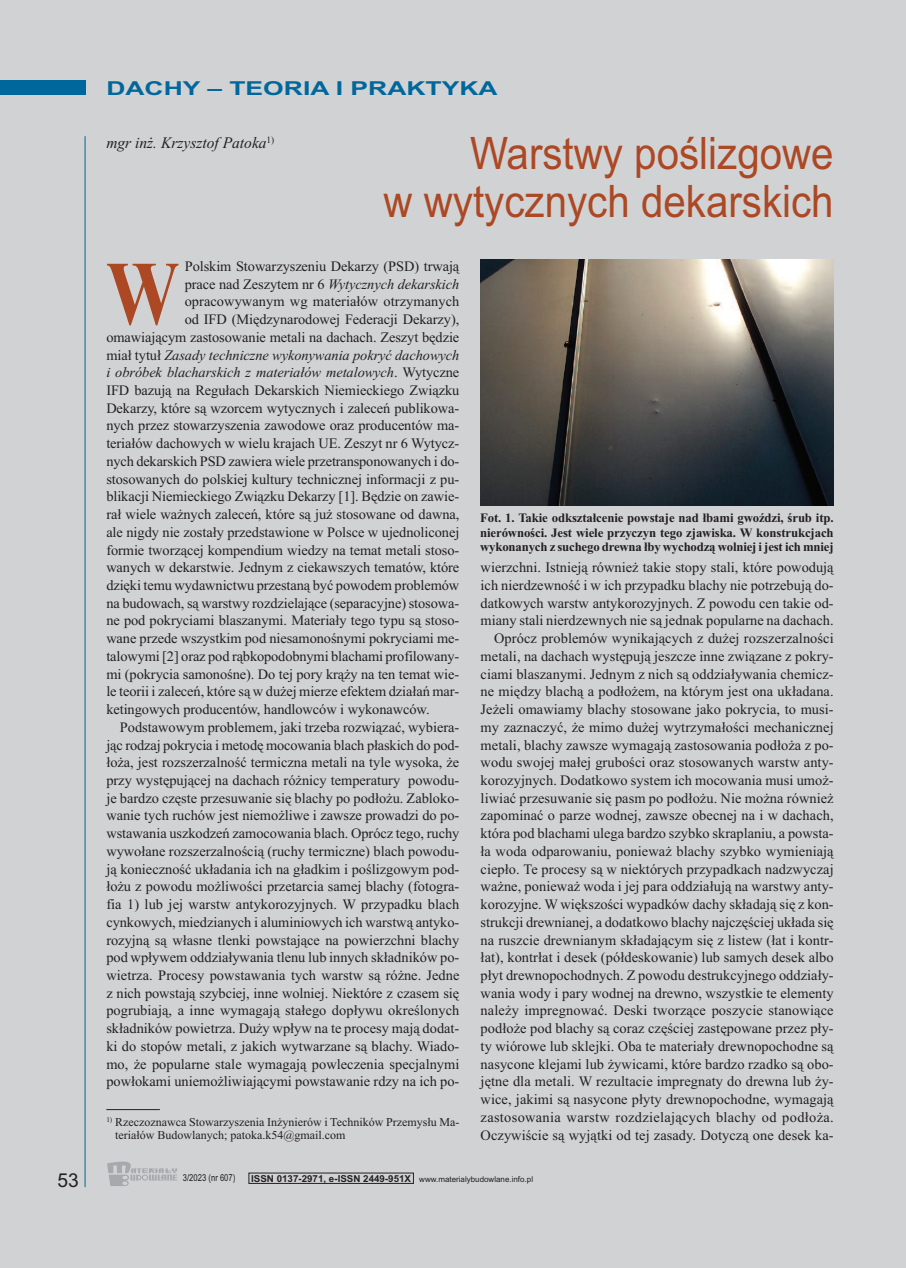
<style>
.page{position:relative;width:906px;height:1268px;background:#fff}
.page>*{position:absolute;margin:0;border:0;box-sizing:border-box;transform-origin:0 0}
.t1{font:700 91.05px "Times New Roman";color:#ac4824;scale:.8 1}
.t2{font:44.7px/47.7px "Arial";color:#ac4824;text-align:right;scale:.9 1}
.t3{font:700 19.2px "Arial";color:#00679d;scale:1.38 1}
.t4{font:19.2px "Arial";color:#231f20}
.t5{font:italic 16.05px "Times New Roman";color:#231f20}
.t6{font:14.4px/17.7px "Times New Roman";color:#231f20;text-align:right}
.t7{font:italic 14.4px "Times New Roman";letter-spacing:-.005em;color:#231f20}
.t8{font:700 12.75px/14.4px "Times New Roman";letter-spacing:-.015em;color:#231f20;text-align:justify}
.t9{font:12px/12.8px "Times New Roman";color:#231f20}
.t10{font:9.6px "Arial";color:#231f20;scale:.8 1}
.t11{font:7.95px "Arial";color:#231f20}
.s1{font-style:normal}
.s2{font-weight:700;font-size:9.6px}
</style>
<div class="page">
<div style="left:0;top:0;width:906px;height:1267px;background:#d1d2d4"></div>
<div style="left:0;top:81px;width:85px;height:14px;background:#00679d"></div>
<hr style="left:85px;top:136px;width:1px;height:1050px;background:#00679d">
<svg style="left:107px;top:1161px;width:70px;height:24px"></svg>
<hr style="left:106px;top:1108px;width:54px;height:1px;background:#231f20">
<img style="left:480px;top:259px;width:353px;height:247px">
<h3 class="t4" style="left:57px;top:1168px;width:23px">53</h3>
<h3 class="t3" style="left:106px;top:77px;width:285px">DACHY – TEORIA I PRAKTYKA</h3>
<p class="t5" style="left:106px;top:133px;width:170px">mgr inż. Krzysztof Patoka<sup>1)</sup></p>
<h2 class="t2" style="left:383px;top:129px;width:502px">Warstwy poślizgowe<br>w wytycznych dekarskich</h2>
<h1 class="t1" style="left:106px;top:239px;width:92px">W</h1>
<p class="t6" style="left:185px;top:257px;width:276px">Polskim Stowarzyszeniu Dekarzy (PSD) trwają</p>
<p class="t7" style="left:185px;top:275px;width:276px"><span class="s1">prace nad Zeszytem nr 6</span> Wytycznych dekarskich</p>
<p class="t6" style="left:185px;top:292px;width:276px">opracowywanym wg materiałów otrzymanych</p>
<p class="t6" style="left:185px;top:310px;width:276px">od IFD (Międzynarodowej Federacji Dekarzy),</p>
<p class="t6" style="left:106px;top:328px;width:354px">omawiającym zastosowanie metali na dachach. Zeszyt będzie</p>
<p class="t7" style="left:106px;top:346px;width:354px"><span class="s1">miał tytuł</span> Zasady techniczne wykonywania pokryć dachowych</p>
<p class="t7" style="left:106px;top:364px;width:354px">i obróbek blacharskich z materiałów metalowych<span class="s1">. Wytyczne</span></p>
<p class="t6" style="left:106px;top:381px;width:354px">IFD bazują na Regułach Dekarskich Niemieckiego Związku</p>
<p class="t6" style="left:106px;top:399px;width:354px">Dekarzy, które są wzorcem wytycznych i zaleceń publikowa-</p>
<p class="t6" style="left:106px;top:416px;width:354px">nych przez stowarzyszenia zawodowe oraz producentów ma-</p>
<p class="t6" style="left:106px;top:434px;width:354px">teriałów dachowych w wielu krajach UE. Zeszyt nr 6 Wytycz-</p>
<p class="t6" style="left:106px;top:452px;width:354px">nych dekarskich PSD zawiera wiele przetransponowanych i do-</p>
<p class="t6" style="left:106px;top:469px;width:354px">stosowanych do polskiej kultury technicznej informacji z pu-</p>
<p class="t6" style="left:106px;top:487px;width:354px">blikacji Niemieckiego Związku Dekarzy [1]. Będzie on zawie-</p>
<p class="t6" style="left:106px;top:505px;width:354px">rał wiele ważnych zaleceń, które są już stosowane od dawna,</p>
<p class="t6" style="left:106px;top:523px;width:354px">ale nigdy nie zostały przedstawione w Polsce w ujednoliconej</p>
<p class="t6" style="left:106px;top:540px;width:354px">formie tworzącej kompendium wiedzy na temat metali stoso-</p>
<p class="t6" style="left:106px;top:558px;width:354px">wanych w dekarstwie. Jednym z ciekawszych tematów, które</p>
<p class="t6" style="left:106px;top:576px;width:354px">dzięki temu wydawnictwu przestaną być powodem problemów</p>
<p class="t6" style="left:106px;top:593px;width:354px">na budowach, są warstwy rozdzielające (separacyjne) stosowa-</p>
<p class="t6" style="left:106px;top:611px;width:354px">ne pod pokryciami blaszanymi. Materiały tego typu są stoso-</p>
<p class="t6" style="left:106px;top:629px;width:354px">wane przede wszystkim pod niesamonośnymi pokryciami me-</p>
<p class="t6" style="left:106px;top:647px;width:354px">talowymi [2] oraz pod rąbkopodobnymi blachami profilowany-</p>
<p class="t6" style="left:106px;top:664px;width:354px">mi (pokrycia samonośne). Do tej pory krąży na ten temat wie-</p>
<p class="t6" style="left:106px;top:682px;width:354px">le teorii i zaleceń, które są w dużej mierze efektem działań mar-</p>
<p class="t6" style="left:106px;top:700px;width:325px">ketingowych producentów, handlowców i wykonawców.</p>
<p class="t6" style="left:120px;top:717px;width:341px">Podstawowym problemem, jaki trzeba rozwiązać, wybiera-</p>
<p class="t6" style="left:106px;top:735px;width:354px">jąc rodzaj pokrycia i metodę mocowania blach płaskich do pod-</p>
<p class="t6" style="left:106px;top:753px;width:354px">łoża, jest rozszerzalność termiczna metali na tyle wysoka, że</p>
<p class="t6" style="left:106px;top:771px;width:354px">przy występującej na dachach różnicy temperatury powodu-</p>
<p class="t6" style="left:106px;top:788px;width:354px">je bardzo częste przesuwanie się blachy po podłożu. Zabloko-</p>
<p class="t6" style="left:106px;top:806px;width:354px">wanie tych ruchów jest niemożliwe i zawsze prowadzi do po-</p>
<p class="t6" style="left:106px;top:824px;width:354px">wstawania uszkodzeń zamocowania blach. Oprócz tego, ruchy</p>
<p class="t6" style="left:106px;top:841px;width:354px">wywołane rozszerzalnością (ruchy termiczne) blach powodu-</p>
<p class="t6" style="left:106px;top:859px;width:354px">ją konieczność układania ich na gładkim i poślizgowym pod-</p>
<p class="t6" style="left:106px;top:877px;width:354px">łożu z powodu możliwości przetarcia samej blachy (fotogra-</p>
<p class="t6" style="left:106px;top:895px;width:354px">fia 1) lub jej warstw antykorozyjnych. W przypadku blach</p>
<p class="t6" style="left:106px;top:912px;width:354px">cynkowych, miedzianych i aluminiowych ich warstwą antyko-</p>
<p class="t6" style="left:106px;top:930px;width:354px">rozyjną są własne tlenki powstające na powierzchni blachy</p>
<p class="t6" style="left:106px;top:948px;width:354px">pod wpływem oddziaływania tlenu lub innych składników po-</p>
<p class="t6" style="left:106px;top:965px;width:354px">wietrza. Procesy powstawania tych warstw są różne. Jedne</p>
<p class="t6" style="left:106px;top:983px;width:354px">z nich powstają szybciej, inne wolniej. Niektóre z czasem się</p>
<p class="t6" style="left:106px;top:1001px;width:354px">pogrubiają, a inne wymagają stałego dopływu określonych</p>
<p class="t6" style="left:106px;top:1019px;width:354px">składników powietrza. Duży wpływ na te procesy mają dodat-</p>
<p class="t6" style="left:106px;top:1036px;width:354px">ki do stopów metali, z jakich wytwarzane są blachy. Wiado-</p>
<p class="t6" style="left:106px;top:1054px;width:354px">mo, że popularne stale wymagają powleczenia specjalnymi</p>
<p class="t6" style="left:106px;top:1072px;width:354px">powłokami uniemożliwiającymi powstawanie rdzy na ich po-</p>
<p class="t9" style="left:115px;top:1114px;width:346px;text-indent:-9px"><sup>1)</sup> Rzeczoznawca Stowarzyszenia Inżynierów i Techników Przemysłu Ma&shy;teriałów Budowlanych; patoka.k54@gmail.com</p>
<p class="t8" style="left:480px;top:510px;width:355px">Fot. 1. Takie odkształcenie powstaje nad łbami gwoździ, śrub itp. nierówności. Jest wiele przyczyn tego zjawiska. W konstrukcjach wykonanych z suchego drewna łby wychodzą wolniej i jest ich mniej</p>
<p class="t6" style="left:480px;top:558px;width:354px">wierzchni. Istnieją również takie stopy stali, które powodują ich nierdzewność i w ich przypadku blachy nie potrzebują do&shy;datkowych warstw antykorozyjnych. Z powodu cen takie od&shy;miany stali nierdzewnych nie są jednak popularne na dachach.<br>Oprócz problemów wynikających z dużej rozszerzalności metali, na dachach występują jeszcze inne związane z pokry&shy;ciami blaszanymi. Jednym z nich są oddziaływania chemicz&shy;ne między blachą a podłożem, na którym jest ona układana.<br>Jeżeli omawiamy blachy stosowane jako pokrycia, to musi&shy;my zaznaczyć, że mimo dużej wytrzymałości mechanicznej metali, blachy zawsze wymagają zastosowania podłoża z po&shy;wodu swojej małej grubości oraz stosowanych warstw anty&shy;korozyjnych. Dodatkowo system ich mocowania musi umoż&shy;liwiać przesuwanie się pasm po podłożu. Nie można również zapominać o parze wodnej, zawsze obecnej na i w dachach, która pod blachami ulega bardzo szybko skraplaniu, a powsta&shy;ła woda odparowaniu, ponieważ blachy szybko wymieniają ciepło. Te procesy są w niektórych przypadkach nadzwyczaj ważne, ponieważ woda i jej para oddziałują na warstwy anty&shy;korozyjne. W większości wypadków dachy składają się z kon&shy;strukcji drewnianej, a dodatkowo blachy najczęściej układa się na ruszcie drewnianym składającym się z listew (łat i kontr&shy;łat), kontrłat i desek (półdeskowanie) lub samych desek albo płyt drewnopochodnych. Z powodu destrukcyjnego oddziały&shy;wania wody i pary wodnej na drewno, wszystkie te elementy należy impregnować. Deski tworzące poszycie stanowiące podłoże pod blachy są coraz częściej zastępowane przez pły&shy;ty wiórowe lub sklejki. Oba te materiały drewnopochodne są nasycone klejami lub żywicami, które bardzo rzadko są obo&shy;jętne dla metali. W rezultacie impregnaty do drewna lub ży&shy;wice, jakimi są nasycone płyty drewnopochodne, wymagają zastosowania warstw rozdzielających blachy od podłoża.<br>Oczywiście są wyjątki od tej zasady. Dotyczą one desek ka-</p>
<p class="t10" style="left:183px;top:1171px;width:67px">3/2023 (nr 607)</p>
<p class="t11" style="left:251px;top:1174px;width:283px"><span class="s2">ISSN 0137-2971, e-ISSN 2449-951X</span> www.materialybudowlane.info.pl</p>
</div>
